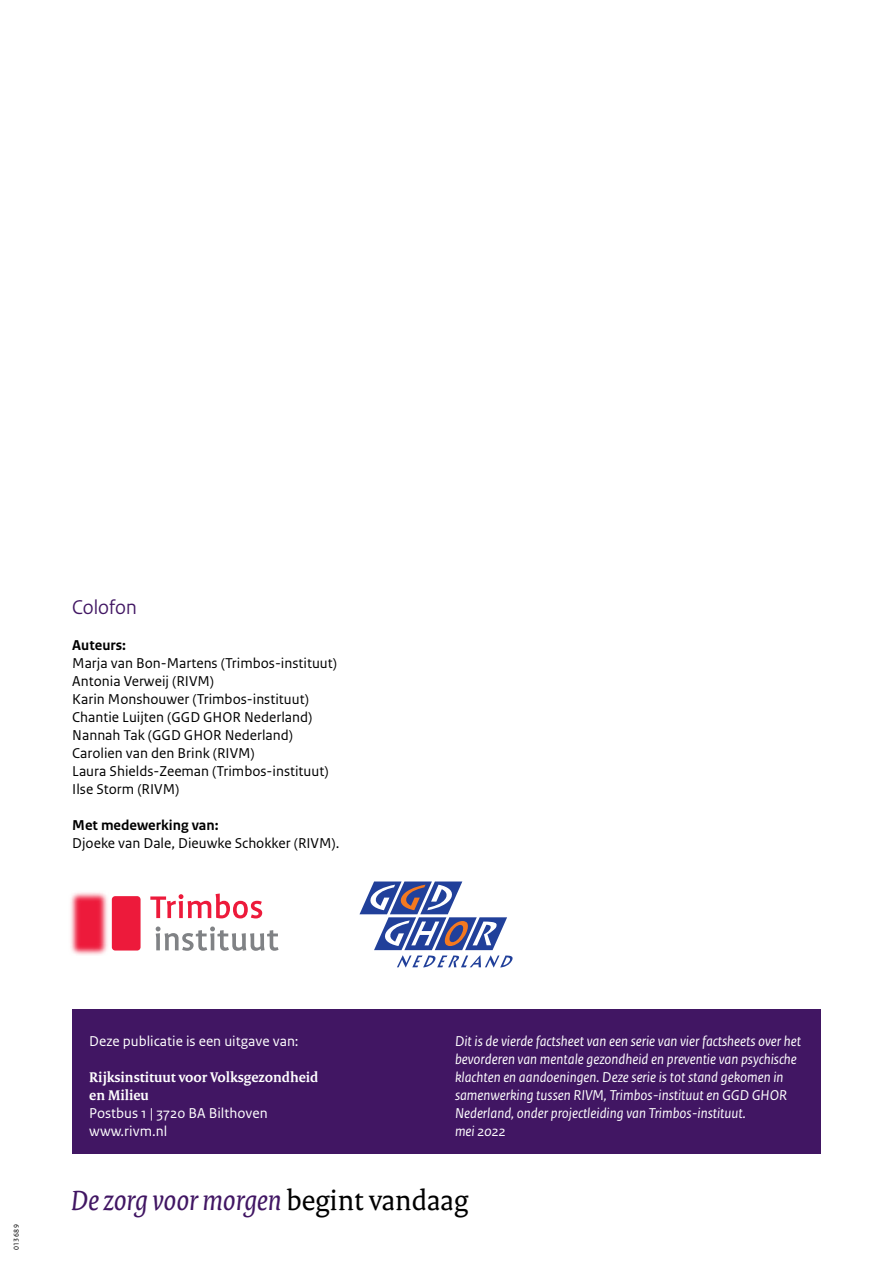
<style>
.page{position:relative;width:893px;height:1263px;background:#fff}
.page>*{position:absolute;margin:0;border:0;box-sizing:border-box;transform-origin:0 0}
._33_RIVM_Pay-off_A4{font:italic 30px "Rijksoverheid Serif";color:#411663}
._05_RIVM_Paragraafko{font:21px "Rijksoverheid Sans Heading";color:#411663}
._10_RIVM_Broodtekst{font:italic 15px/18px "Rijksoverheid Sans Text";color:#fff}
._16_RIVM_Auteurs_oms{font:15px "Rijksoverheid Sans Text";color:#000}
._10_RIVM_Broodtekst-2{font:15px "Rijksoverheid Sans Text";color:#fff}
._10_RIVM_Broodtekst-3{font:700 15px/18px "Rijksoverheid Serif";color:#fff}
._16_RIVM_Auteurs_oms-2{font:700 15px "Rijksoverheid Sans Text";color:#000}
.t1{font:7.5px "Rijksoverheid Sans Text";letter-spacing:.05em;color:#000}
.s1{font-style:normal;color:#000}
</style>
<div class="page">
<svg style="left:211px;top:893px;width:51px;height:25px"></svg>
<svg style="left:211px;top:926px;width:68px;height:25px"></svg>
<img style="left:70px;top:892px;width:141px;height:63px">
<svg style="left:359px;top:881px;width:154px;height:87px"></svg>
<div style="left:72px;top:1010px;width:749px;height:144px;background:#411663"></div>
<p class="_05_RIVM_Paragraafko" style="left:72px;top:595px;width:66px">Colofon</p>
<p class="_16_RIVM_Auteurs_oms-2" style="left:72px;top:636px;width:55px">Auteurs:</p>
<p class="_16_RIVM_Auteurs_oms" style="left:72px;top:654px;width:266px">Marja van Bon-Martens (Trimbos-instituut)</p>
<p class="_16_RIVM_Auteurs_oms" style="left:72px;top:672px;width:143px">Antonia Verweij (RIVM)</p>
<p class="_16_RIVM_Auteurs_oms" style="left:72px;top:690px;width:238px">Karin Monshouwer (Trimbos-instituut)</p>
<p class="_16_RIVM_Auteurs_oms" style="left:72px;top:708px;width:242px">Chantie Luijten (GGD GHOR Nederland)</p>
<p class="_16_RIVM_Auteurs_oms" style="left:72px;top:726px;width:222px">Nannah Tak (GGD GHOR Nederland)</p>
<p class="_16_RIVM_Auteurs_oms" style="left:72px;top:744px;width:184px">Carolien van den Brink (RIVM)</p>
<p class="_16_RIVM_Auteurs_oms" style="left:72px;top:762px;width:258px">Laura Shields-Zeeman (Trimbos-instituut)</p>
<p class="_16_RIVM_Auteurs_oms" style="left:72px;top:780px;width:109px">Ilse Storm (RIVM)</p>
<p class="_16_RIVM_Auteurs_oms-2" style="left:72px;top:816px;width:148px">Met medewerking van:</p>
<p class="_16_RIVM_Auteurs_oms" style="left:72px;top:834px;width:269px">Djoeke van Dale, Dieuwke Schokker (RIVM).</p>
<p class="t1" style="left:12px;top:1250px;width:27px;rotate:-90deg">013689</p>
<p class="_10_RIVM_Broodtekst-2" style="left:89px;top:1032px;width:211px">Deze publicatie is een uitgave van:</p>
<p class="_10_RIVM_Broodtekst-3" style="left:89px;top:1068px;width:231px">Rijksinstituut voor Volksgezondheid en Milieu</p>
<p class="_10_RIVM_Broodtekst-2" style="left:89px;top:1104px;width:180px">Postbus 1 | 3720 BA Bilthoven</p>
<p class="_10_RIVM_Broodtekst-2" style="left:89px;top:1122px;width:80px">www.rivm.nl</p>
<p class="_10_RIVM_Broodtekst" style="left:455px;top:1032px;width:348px">Dit is de vierde factsheet van een serie van vier factsheets over het bevorderen van mentale gezondheid en preventie van psychische klachten en aandoeningen. Deze serie is tot stand gekomen in samenwerking tussen RIVM, Trimbos-instituut en GGD GHOR Nederland, onder projectleiding van Trimbos-instituut.</p>
<p class="_10_RIVM_Broodtekst" style="left:455px;top:1122px;width:52px">mei 2022</p>
<p class="_33_RIVM_Pay-off_A4" style="left:71px;top:1182px;width:398px">De zorg voor morgen <span class="s1">begint vandaag</span></p>
</div>
